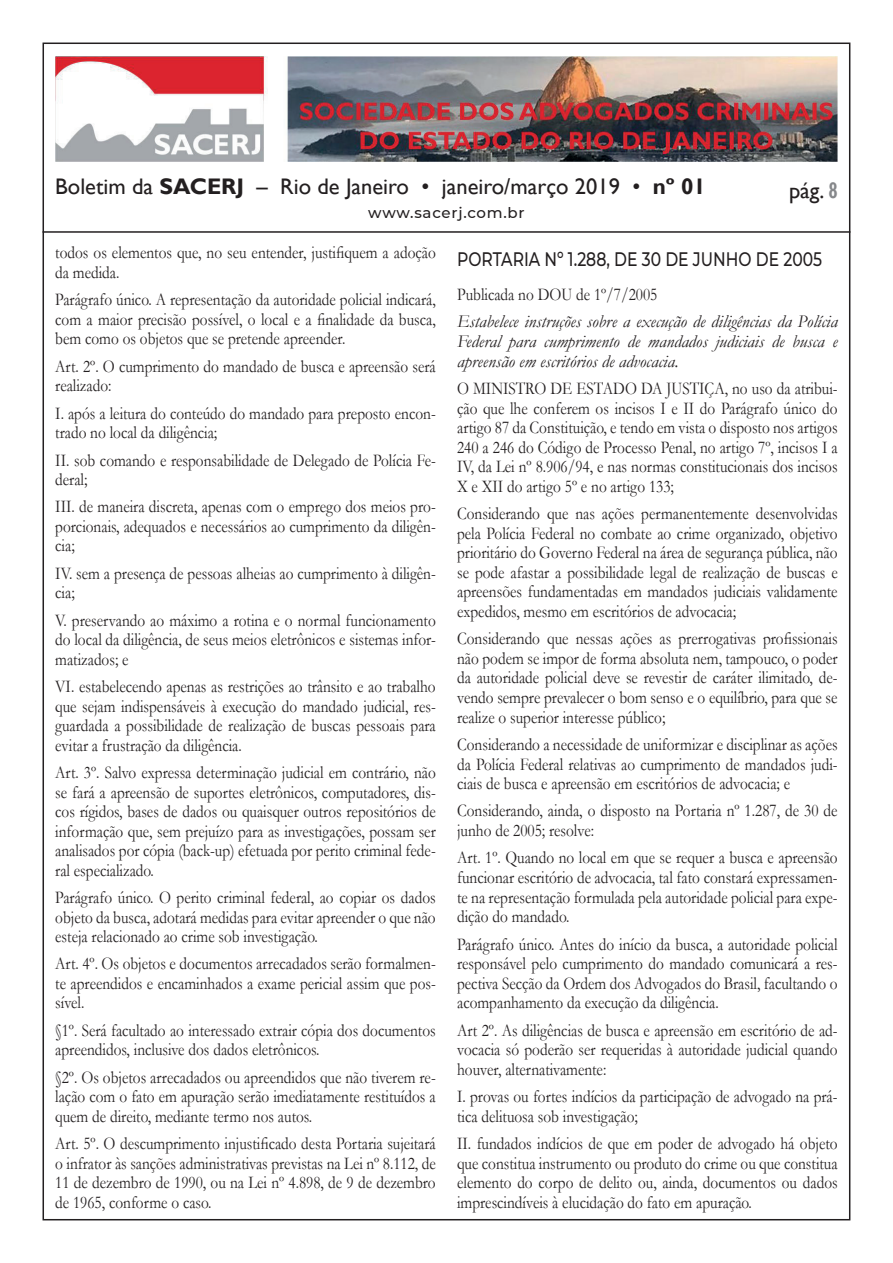
<style>
.page{position:relative;width:893px;height:1263px;background:#fff}
.page>*{position:absolute;margin:0;border:0;box-sizing:border-box;transform-origin:0 0}
.t1{font:22.5px "Gill Sans";color:#231f20}
.t2{font:500 19.5px "Montserrat";color:#231f20;scale:.8 1}
.t3{font:18px/19.5px "Garamond";color:#231f20;text-align:justify;scale:.85 1}
.t4{font:italic 18px/19.5px "Garamond";color:#231f20;text-align:justify}
.t5{font:500 15px "Montserrat";letter-spacing:.05em;color:#231f20}
.s1{font-weight:700}
.s2{font-weight:700;color:#86888b}
</style>
<div class="page">
<img style="left:55px;top:56px;width:783px;height:106px">
<hr style="left:43px;top:231px;width:807px;height:2px;background:#231f20">
<p class="t1" style="left:55px;top:173px;width:652px">Boletim da <span class="s1">SACERJ</span> – Rio de Janeiro • janeiro/março 2019 • <span class="s1">nº 01</span></p>
<p class="t5" style="left:368px;top:203px;width:158px">www.sacerj.com.br</p>
<p class="t1" style="left:789px;top:178px;width:50px">pág. <span class="s2">8</span></p>
<p class="t3" style="left:55px;top:243px;width:449px">todos os elementos que, no seu entender, justifiquem a adoção da medida.</p>
<p class="t3" style="left:55px;top:289px;width:449px">Parágrafo único. A representação da autoridade policial indicará, com a maior precisão possível, o local e a finalidade da busca, bem como os objetos que se pretende apreender.</p>
<p class="t3" style="left:55px;top:356px;width:449px">Art. 2º. O cumprimento do mandado de busca e apreensão será realizado:</p>
<p class="t3" style="left:55px;top:403px;width:449px">I. após a leitura do conteúdo do mandado para preposto encon&shy;trado no local da diligência;</p>
<p class="t3" style="left:55px;top:450px;width:449px">II. sob comando e responsabilidade de Delegado de Polícia Fe&shy;deral;</p>
<p class="t3" style="left:55px;top:496px;width:449px">III. de maneira discreta, apenas com o emprego dos meios pro&shy;porcionais, adequados e necessários ao cumprimento da diligên&shy;cia;</p>
<p class="t3" style="left:55px;top:563px;width:449px">IV. sem a presença de pessoas alheias ao cumprimento à diligên&shy;cia;</p>
<p class="t3" style="left:55px;top:610px;width:449px">V. preservando ao máximo a rotina e o normal funcionamento do local da diligência, de seus meios eletrônicos e sistemas infor&shy;matizados; e</p>
<p class="t3" style="left:55px;top:676px;width:449px">VI. estabelecendo apenas as restrições ao trânsito e ao trabalho que sejam indispensáveis à execução do mandado judicial, res&shy;guardada a possibilidade de realização de buscas pessoais para evitar a frustração da diligência.</p>
<p class="t3" style="left:55px;top:762px;width:449px">Art. 3º. Salvo expressa determinação judicial em contrário, não se fará a apreensão de suportes eletrônicos, computadores, dis&shy;cos rígidos, bases de dados ou quaisquer outros repositórios de informação que, sem prejuízo para as investigações, possam ser analisados por cópia (back-up) efetuada por perito criminal fede&shy;ral especializado.</p>
<p class="t3" style="left:55px;top:887px;width:449px">Parágrafo único. O perito criminal federal, ao copiar os dados objeto da busca, adotará medidas para evitar apreender o que não esteja relacionado ao crime sob investigação.</p>
<p class="t3" style="left:55px;top:953px;width:449px">Art. 4º. Os objetos e documentos arrecadados serão formalmen&shy;te apreendidos e encaminhados a exame pericial assim que pos&shy;sível.</p>
<p class="t3" style="left:55px;top:1020px;width:449px">§1º. Será facultado ao interessado extrair cópia dos documentos apreendidos, inclusive dos dados eletrônicos.</p>
<p class="t3" style="left:55px;top:1067px;width:449px">§2º. Os objetos arrecadados ou apreendidos que não tiverem re&shy;lação com o fato em apuração serão imediatamente restituídos a quem de direito, mediante termo nos autos.</p>
<p class="t3" style="left:55px;top:1133px;width:449px">Art. 5º. O descumprimento injustificado desta Portaria sujeitará o infrator às sanções administrativas previstas na Lei nº 8.112, de 11 de dezembro de 1990, ou na Lei nº 4.898, de 9 de dezembro de 1965, conforme o caso.</p>
<p class="t2" style="left:457px;top:245px;width:458px">PORTARIA Nº 1.288, DE 30 DE JUNHO DE 2005</p>
<p class="t3" style="left:457px;top:284px;width:237px">Publicada no DOU de 1º/7/2005</p>
<p class="t4" style="left:457px;top:312px;width:382px">Estabelece instruções sobre a execução de diligências da Polícia Federal para cumprimento de mandados judiciais de busca e apreensão em escritórios de advocacia.</p>
<p class="t3" style="left:457px;top:378px;width:449px">O MINISTRO DE ESTADO DA JUSTIÇA, no uso da atribui&shy;ção que lhe conferem os incisos I e II do Parágrafo único do artigo 87 da Constituição, e tendo em vista o disposto nos artigos 240 a 246 do Código de Processo Penal, no artigo 7º, incisos I a IV, da Lei nº 8.906/94, e nas normas constitucionais dos incisos X e XII do artigo 5º e no artigo 133;</p>
<p class="t3" style="left:457px;top:503px;width:449px">Considerando que nas ações permanentemente desenvolvidas pela Polícia Federal no combate ao crime organizado, objetivo prioritário do Governo Federal na área de segurança pública, não se pode afastar a possibilidade legal de realização de buscas e apreensões fundamentadas em mandados judiciais validamente expedidos, mesmo em escritórios de advocacia;</p>
<p class="t3" style="left:457px;top:628px;width:449px">Considerando que nessas ações as prerrogativas profissionais não podem se impor de forma absoluta nem, tampouco, o poder da autoridade policial deve se revestir de caráter ilimitado, de&shy;vendo sempre prevalecer o bom senso e o equilíbrio, para que se realize o superior interesse público;</p>
<p class="t3" style="left:457px;top:734px;width:449px">Considerando a necessidade de uniformizar e disciplinar as ações da Polícia Federal relativas ao cumprimento de mandados judi&shy;ciais de busca e apreensão em escritórios de advocacia; e</p>
<p class="t3" style="left:457px;top:801px;width:449px">Considerando, ainda, o disposto na Portaria nº 1.287, de 30 de junho de 2005; resolve:</p>
<p class="t3" style="left:457px;top:847px;width:449px">Art. 1º. Quando no local em que se requer a busca e apreensão funcionar escritório de advocacia, tal fato constará expressamen&shy;te na representação formulada pela autoridade policial para expe&shy;dição do mandado.</p>
<p class="t3" style="left:457px;top:934px;width:449px">Parágrafo único. Antes do início da busca, a autoridade policial responsável pelo cumprimento do mandado comunicará a res&shy;pectiva Secção da Ordem dos Advogados do Brasil, facultando o acompanhamento da execução da diligência.</p>
<p class="t3" style="left:457px;top:1020px;width:449px">Art 2º. As diligências de busca e apreensão em escritório de ad&shy;vocacia só poderão ser requeridas à autoridade judicial quando houver, alternativamente:</p>
<p class="t3" style="left:457px;top:1086px;width:449px">I. provas ou fortes indícios da participação de advogado na prá&shy;tica delituosa sob investigação;</p>
<p class="t3" style="left:457px;top:1133px;width:449px">II. fundados indícios de que em poder de advogado há objeto que constitua instrumento ou produto do crime ou que constitua elemento do corpo de delito ou, ainda, documentos ou dados imprescindíveis à elucidação do fato em apuração.</p>
</div>
